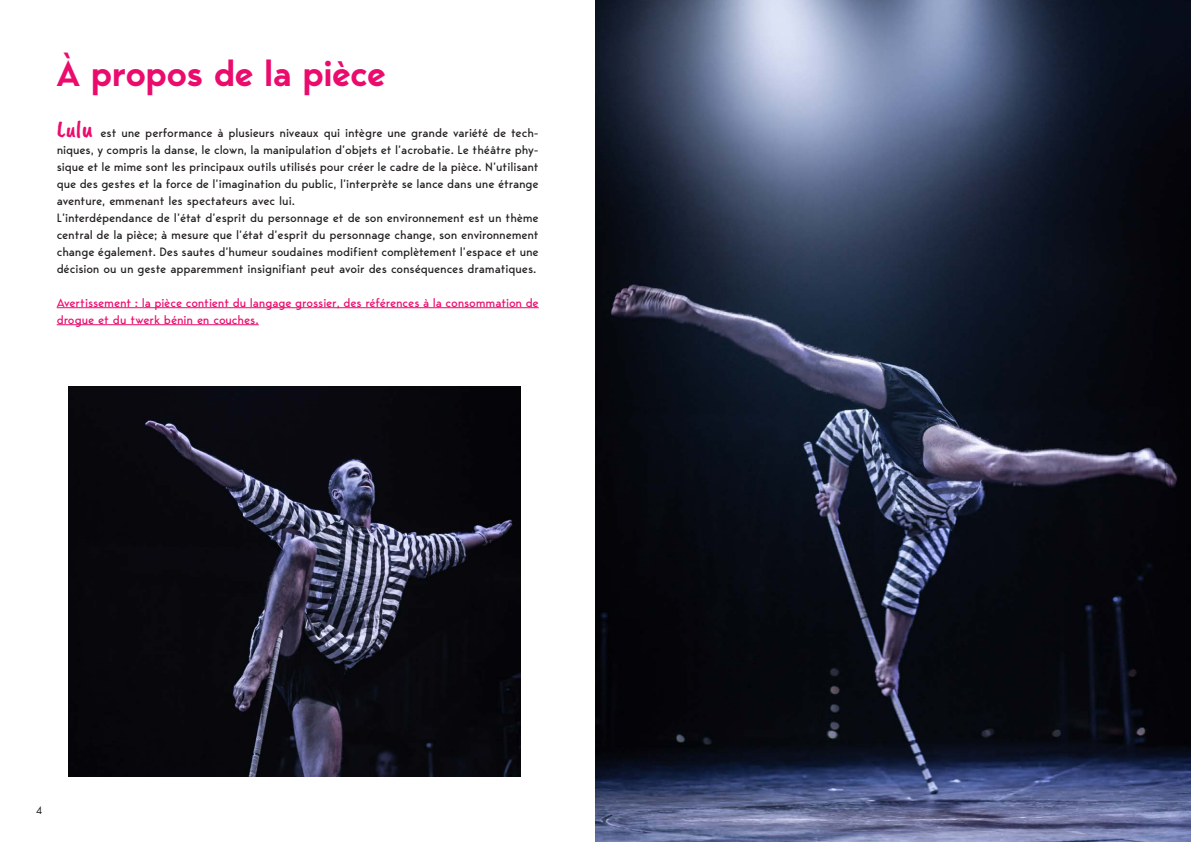
<style>
.page{position:relative;width:1191px;height:842px;background:#fff}
.page>*{position:absolute;margin:0;border:0;box-sizing:border-box;transform-origin:0 0}
.t1{font:600 36px "Bergen Sans";letter-spacing:-.01em;color:#ea0b6d}
.t2{font:12px/17px "Bergen Sans";letter-spacing:-.01em;color:#231f20;text-align:justify}
.t3{font:12px/17px "Bergen Sans";letter-spacing:-.01em;color:#ea0b6d}
.t4{font:10px "Futura Std";color:#231f20}
.s1{font-family:"Caveat Brush";font-size:24px;color:#ea0b6d}
</style>
<div class="page">
<hr style="left:57px;top:307px;width:482px;height:1px;background:#ea0b6d">
<hr style="left:57px;top:324px;width:202px;height:1px;background:#ea0b6d">
<img style="left:595px;top:0;width:596px;height:842px">
<img style="left:68px;top:387px;width:452px;height:390px">
<p class="t1" style="left:57px;top:49px;width:330px">À propos de la pièce</p>
<p class="t2" style="left:57px;top:124px;width:483px"><span class="s1">Lulu</span> est une performance à plusieurs niveaux qui intègre une grande variété de tech&shy;niques, y compris la danse, le clown, la manipulation d’objets et l’acrobatie. Le théâtre phy&shy;sique et le mime sont les principaux outils utilisés pour créer le cadre de la pièce. N’utilisant que des gestes et la force de l’imagination du public, l’interprète se lance dans une étrange aventure, emmenant les spectateurs avec lui.</p>
<p class="t2" style="left:57px;top:209px;width:483px">L’interdépendance de l’état d’esprit du personnage et de son environnement est un thème central de la pièce; à mesure que l’état d’esprit du personnage change, son environnement change également. Des sautes d’humeur soudaines modifient complètement l’espace et une décision ou un geste apparemment insignifiant peut avoir des conséquences dramatiques.</p>
<p class="t3" style="left:57px;top:294px;width:483px">Avertissement : la pièce contient du langage grossier, des références à la consommation de drogue et du twerk bénin en couches.</p>
<p class="t4" style="left:36px;top:804px;width:8px">4</p>
</div>
